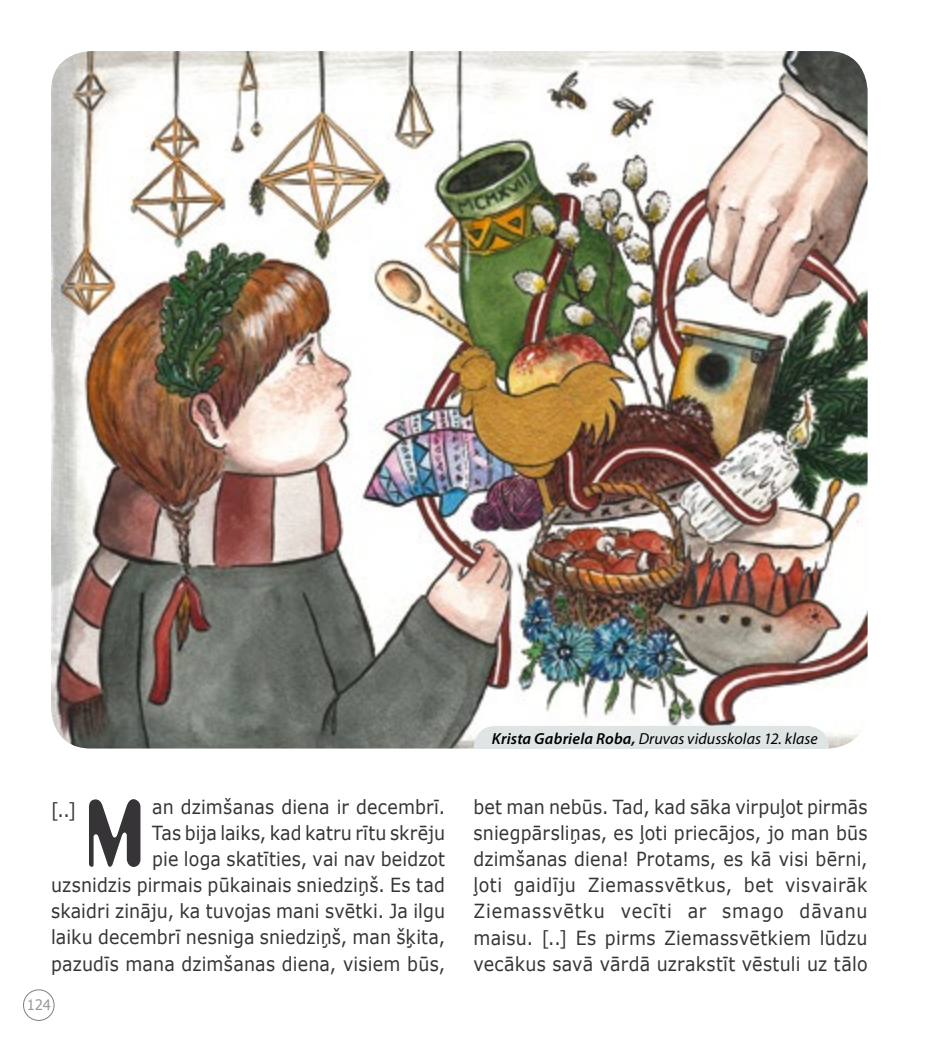
<style>
.page{position:relative;width:947px;height:1044px;background:#fff}
.page>*{position:absolute;margin:0;border:0;box-sizing:border-box;transform-origin:0 0}
.t1{font:82.2px "La Amy";color:#373437;scale:.9 1}
.t2{font:19.4px/26px "Verdana";letter-spacing:.01em;color:#373437;text-align:right;scale:.9 1}
.t3{font:italic 16px "Myriad Pro";letter-spacing:.005em;color:#000}
.t4{font:14.4px "Verdana";color:#98989c;scale:.9 1}
.s1{font-weight:600}
</style>
<div class="page">
<img style="left:51px;top:51px;width:816px;height:697px">
<div style="left:473px;top:725px;width:356px;height:23px;background:#dfe4e5"></div>
<div style="left:23px;top:989px;width:31px;height:31px;border:1px solid #68676c;border-radius:50%"></div>
<p class="t3" style="left:492px;top:729px;width:327px"><span class="s1">Krista Gabriela Roba,</span> Druvas vidusskolas 12. klase</p>
<p class="t2" style="left:51px;top:794px;width:439px">an dzimšanas diena ir decembrī.<br>Tas bija laiks, kad katru rītu skrēju<br>pie loga skatīties, vai nav beidzot<br>uzsnidzis pirmais pūkainais sniedziņš. Es tad skaidri zināju, ka tuvojas mani svētki. Ja ilgu laiku decembrī nesniga sniedziņš, man šķita, pazudīs mana dzimšanas diena, visiem būs,</p>
<p class="t2" style="left:473px;top:794px;width:439px;text-align:justify">bet man nebūs. Tad, kad sāka virpuļot pirmās sniegpārsliņas, es ļoti priecājos, jo man būs dzimšanas diena! Protams, es kā visi bērni, ļoti gaidīju Ziemassvētkus, bet visvairāk Ziemassvētku vecīti ar smago dāvanu maisu. [..] Es pirms Ziemassvētkiem lūdzu vecākus savā vārdā uzrakstīt vēstuli uz tālo</p>
<p class="t2" style="left:51px;top:797px;width:29px">[..]</p>
<h1 class="t1" style="left:85px;top:778px;width:67px">M</h1>
<p class="t4" style="left:27px;top:995px;width:29px">124</p>
</div>
